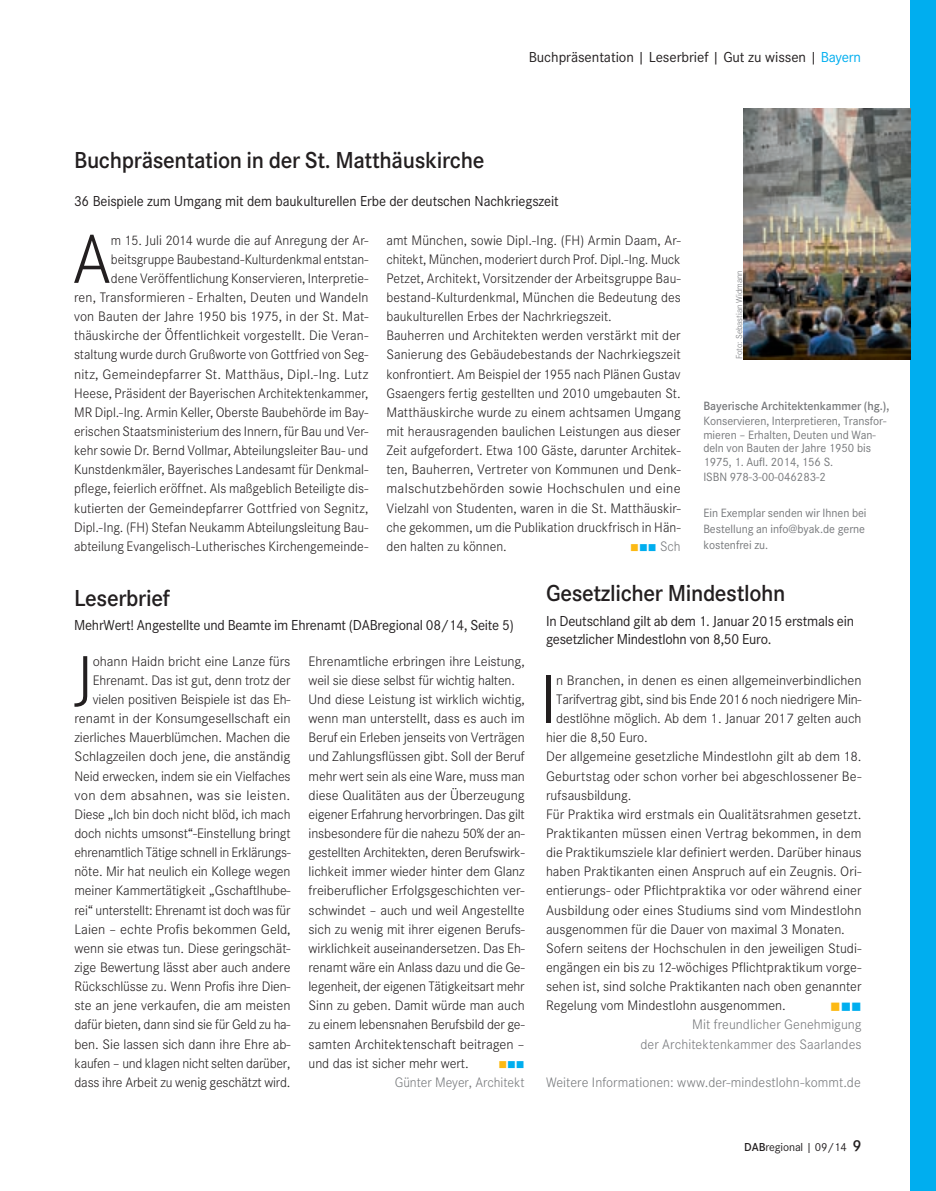
<style>
.page{position:relative;width:936px;height:1191px;background:#fff}
.page>*{position:absolute;margin:0;border:0;box-sizing:border-box;transform-origin:0 0}
.t1{font:300 71.55px "Corporate S";color:#231f20}
.t2{font:300 68.4px "Corporate S";color:#231f20}
.t3{font:600 24px "Corporate S";letter-spacing:-.015em;color:#231f20}
.t4{font:15px/18px "Corporate S";letter-spacing:-.015em;color:#231f20}
.t5{font:15px "Corporate S";letter-spacing:-.015em;color:#231f20;scale:.96 1}
.t6{font:300 14.25px/19.2px "Corporate S";color:#231f20;text-align:right}
.t7{font:300 14.25px/19.2px "Corporate S";color:#76787b;text-align:right}
.t8{font:14.25px "Wingdings";color:#fcb914}
.t9{font:12.45px/13.5px "Corporate S";letter-spacing:-.005em;color:#76787b}
.t10{font:600 12.45px "Corporate S";letter-spacing:-.005em;color:#76787b}
.t11{font:12px "Corporate S";letter-spacing:-.01em;color:#231f20}
.t12{font:12px "Wingdings";color:#fcb914}
.t13{font:300 9px "Corporate S";letter-spacing:-.005em;color:#76787b}
.s1{color:#00aeef}
.s2{color:#fcb914}
.s3{font-weight:600}
.s4{font-weight:600;font-size:16.5px}
</style>
<div class="page">
<div style="left:910px;top:0;width:25px;height:1191px;background:#00aeef"></div>
<img style="left:743px;top:108px;width:167px;height:251px">
<h3 class="t3" style="left:74px;top:146px;width:412px">Buchpräsentation in der St. Matthäuskirche</h3>
<p class="t4" style="left:528px;top:48px;width:334px">Buchpräsentation | Leserbrief | Gut zu wissen | <span class="s1">Bayern</span></p>
<p class="t5" style="left:74px;top:193px;width:506px">36 Beispiele zum Umgang mit dem baukulturellen Erbe der deutschen Nachkriegszeit</p>
<h1 class="t1" style="left:72px;top:219px;width:40px">A</h1>
<p class="t6" style="left:74px;top:230px;width:296px">m 15. Juli 2014 wurde die auf Anregung der Ar&shy;beitsgruppe Baubestand-Kulturdenkmal entstan-<br>dene Veröffentlichung Konservieren, Interpretie-<br>ren, Transformieren - Erhalten, Deuten und Wandeln von Bauten der Jahre 1950 bis 1975, in der St. Mat&shy;thäuskirche der Öffentlichkeit vorgestellt. Die Veran&shy;staltung wurde durch Grußworte von Gottfried von Seg&shy;nitz, Gemeindepfarrer St. Matthäus, Dipl.-Ing. Lutz Heese, Präsident der Bayerischen Architektenkammer, MR Dipl.-Ing. Armin Keller, Oberste Baubehörde im Bay&shy;erischen Staatsministerium des Innern, für Bau und Ver&shy;kehr sowie Dr. Bernd Vollmar, Abteilungsleiter Bau- und Kunstdenkmäler, Bayerisches Landesamt für Denkmal&shy;pflege, feierlich eröffnet. Als maßgeblich Beteiligte dis&shy;kutierten der Gemeindepfarrer Gottfried von Segnitz, Dipl.-Ing. (FH) Stefan Neukamm Abteilungsleitung Bau&shy;abteilung Evangelisch-Lutherisches Kirchengemeinde-</p>
<p class="t6" style="left:386px;top:230px;width:296px;text-align:left">amt München, sowie Dipl.-Ing. (FH) Armin Daam, Ar&shy;chitekt, München, moderiert durch Prof. Dipl.-Ing. Muck Petzet, Architekt, Vorsitzender der Arbeitsgruppe Bau&shy;bestand-Kulturdenkmal, München die Bedeutung des baukulturellen Erbes der Nachrkriegszeit.<br>Bauherren und Architekten werden verstärkt mit der Sanierung des Gebäudebestands der Nachrkiegszeit konfrontiert. Am Beispiel der 1955 nach Plänen Gustav Gsaengers fertig gestellten und 2010 umgebauten St.<br>Matthäuskirche wurde zu einem achtsamen Umgang mit herausragenden baulichen Leistungen aus dieser Zeit aufgefordert. Etwa 100 Gäste, darunter Architek&shy;ten, Bauherren, Vertreter von Kommunen und Denk&shy;malschutzbehörden sowie Hochschulen und eine Vielzahl von Studenten, waren in die St. Matthäuskir&shy;che gekommen, um die Publikation druckfrisch in Hän&shy;den halten zu können.</p>
<p class="t13" style="left:734px;top:359px;width:91px;rotate:-90deg">Foto: Sebastian Widmann</p>
<p class="t10" style="left:703px;top:398px;width:187px">Bayerische Architektenkammer (hg.),</p>
<p class="t9" style="left:703px;top:414px;width:184px">Konservieren, Interpretieren, Transfor&shy;mieren – Erhalten, Deuten und Wan&shy;deln von Bauten der Jahre 1950 bis 1975, 1. Aufl. 2014, 156 S.</p>
<p class="t9" style="left:703px;top:470px;width:124px">ISBN 978-3-00-046283-2</p>
<p class="t9" style="left:703px;top:505px;width:165px;line-height:15.8px">Ein Exemplar senden wir Ihnen bei<br>Bestellung an info@byak.de gerne kostenfrei zu.</p>
<h3 class="t3" style="left:546px;top:579px;width:241px">Gesetzlicher Mindestlohn</h3>
<p class="t4" style="left:546px;top:612px;width:309px">In Deutschland gilt ab dem 1. Januar 2015 erstmals ein gesetzlicher Mindestlohn von 8,50 Euro.</p>
<h1 class="t1" style="left:540px;top:659px;width:18px">I</h1>
<p class="t6" style="left:556px;top:670px;width:307px">n Branchen, in denen es einen allgemeinverbindlichen</p>
<p class="t7" style="left:630px;top:536px;width:52px"><span class="s2">■</span><span class="s1">■■</span> Sch</p>
<h3 class="t3" style="left:74px;top:584px;width:97px">Leserbrief</h3>
<p class="t4" style="left:74px;top:616px;width:441px">MehrWert! Angestellte und Beamte im Ehrenamt (DABregional 08/14, Seite 5)</p>
<h2 class="t2" style="left:74px;top:641px;width:20px">J</h2>
<p class="t6" style="left:74px;top:651px;width:218px">ohann Haidn bricht eine Lanze fürs Ehrenamt. Das ist gut, denn trotz der vielen positiven Beispiele ist das Eh&shy;renamt in der Konsumgesellschaft ein zierliches Mauerblümchen. Machen die Schlagzeilen doch jene, die anständig Neid erwecken, indem sie ein Vielfaches von dem absahnen, was sie leisten.<br>Diese „Ich bin doch nicht blöd, ich mach doch nichts umsonst“-Einstellung bringt ehrenamtlich Tätige schnell in Erklärungs&shy;nöte. Mir hat neulich ein Kollege wegen meiner Kammertätigkeit „Gschaftlhube&shy;rei“ unterstellt: Ehrenamt ist doch was für Laien – echte Profis bekommen Geld, wenn sie etwas tun. Diese geringschät&shy;zige Bewertung lässt aber auch andere Rückschlüsse zu. Wenn Profis ihre Dien&shy;ste an jene verkaufen, die am meisten dafür bieten, dann sind sie für Geld zu ha&shy;ben. Sie lassen sich dann ihre Ehre ab&shy;kaufen – und klagen nicht selten darüber, dass ihre Arbeit zu wenig geschätzt wird.</p>
<p class="t6" style="left:308px;top:651px;width:218px;text-align:left">Ehrenamtliche erbringen ihre Leistung, weil sie diese selbst für wichtig halten.<br>Und diese Leistung ist wirklich wichtig, wenn man unterstellt, dass es auch im Beruf ein Erleben jenseits von Verträgen und Zahlungsflüssen gibt. Soll der Beruf mehr wert sein als eine Ware, muss man diese Qualitäten aus der Überzeugung eigener Erfahrung hervorbringen. Das gilt insbesondere für die nahezu 50% der an&shy;gestellten Architekten, deren Berufswirk&shy;lichkeit immer wieder hinter dem Glanz freiberuflicher Erfolgsgeschichten ver&shy;schwindet – auch und weil Angestellte sich zu wenig mit ihrer eigenen Berufs&shy;wirklichkeit auseinandersetzen. Das Eh&shy;renamt wäre ein Anlass dazu und die Ge&shy;legenheit, der eigenen Tätigkeitsart mehr Sinn zu geben. Damit würde man auch zu einem lebensnahen Berufsbild der ge&shy;samten Architektenschaft beitragen – und das ist sicher mehr wert.</p>
<p class="t6" style="left:556px;top:690px;width:307px">Tarifvertrag gibt, sind bis Ende 2016 noch niedrigere Min-</p>
<p class="t6" style="left:556px;top:709px;width:307px">destlöhne möglich. Ab dem 1. Januar 2017 gelten auch</p>
<p class="t6" style="left:546px;top:728px;width:103px">hier die 8,50 Euro.</p>
<p class="t6" style="left:546px;top:747px;width:317px">Der allgemeine gesetzliche Mindestlohn gilt ab dem 18.</p>
<p class="t6" style="left:546px;top:766px;width:317px">Geburtstag oder schon vorher bei abgeschlossener Be-</p>
<p class="t6" style="left:546px;top:785px;width:87px">rufsausbildung.</p>
<p class="t6" style="left:546px;top:804px;width:317px">Für Praktika wird erstmals ein Qualitätsrahmen gesetzt.</p>
<p class="t6" style="left:546px;top:823px;width:317px">Praktikanten müssen einen Vertrag bekommen, in dem</p>
<p class="t6" style="left:546px;top:843px;width:317px">die Praktikumsziele klar definiert werden. Darüber hinaus</p>
<p class="t6" style="left:546px;top:862px;width:317px">haben Praktikanten einen Anspruch auf ein Zeugnis. Ori-</p>
<p class="t6" style="left:546px;top:881px;width:317px">entierungs- oder Pflichtpraktika vor oder während einer</p>
<p class="t6" style="left:546px;top:900px;width:317px">Ausbildung oder eines Studiums sind vom Mindestlohn</p>
<p class="t6" style="left:546px;top:919px;width:300px">ausgenommen für die Dauer von maximal 3 Monaten.</p>
<p class="t6" style="left:546px;top:938px;width:317px">Sofern seitens der Hochschulen in den jeweiligen Studi-</p>
<p class="t6" style="left:546px;top:957px;width:317px">engängen ein bis zu 12-wöchiges Pflichtpraktikum vorge-</p>
<p class="t6" style="left:546px;top:977px;width:317px">sehen ist, sind solche Praktikanten nach oben genannter</p>
<p class="t6" style="left:546px;top:996px;width:241px">Regelung vom Mindestlohn ausgenommen.</p>
<p class="t8" style="left:830px;top:999px;width:33px">■<span class="s1">■■</span></p>
<p class="t7" style="left:640px;top:1015px;width:222px">Mit freundlicher Genehmigung<br>der Architektenkammer des Saarlandes</p>
<p class="t7" style="left:546px;top:1072px;width:316px">Weitere Informationen: www.der-mindestlohn-kommt.de</p>
<p class="t12" style="left:498px;top:1058px;width:28px">■<span class="s1">■■</span></p>
<p class="t7" style="left:395px;top:1072px;width:131px">Günter Meyer, Architekt</p>
<p class="t11" style="left:744px;top:1140px;width:119px"><span class="s3">DAB</span>regional | 09/14 <span class="s4">9</span></p>
</div>
